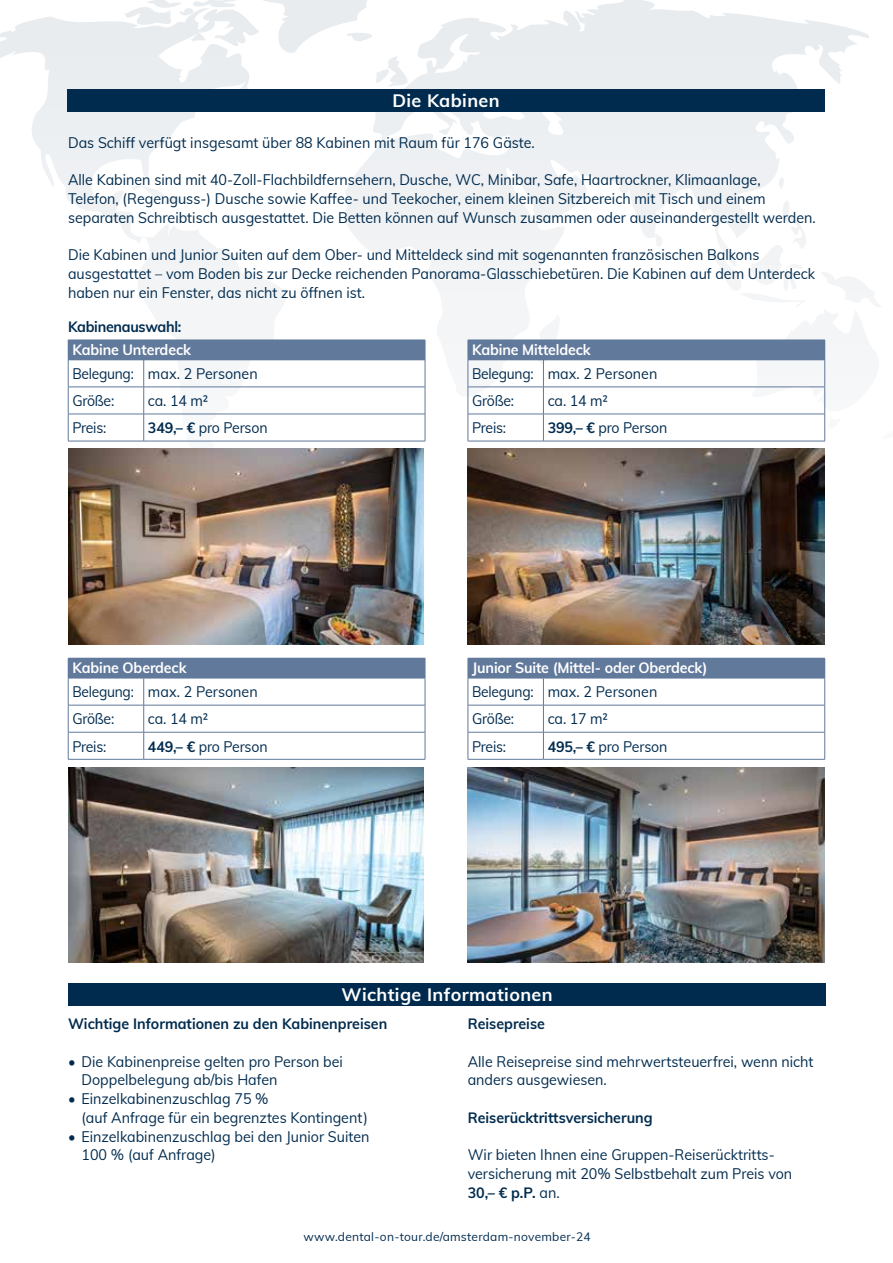
<style>
.page{position:relative;width:893px;height:1263px;background:#fff}
.page>*{position:absolute;margin:0;border:0;box-sizing:border-box;transform-origin:0 0}
.t1{font:700 18px "Muli";letter-spacing:.02em;color:#fff}
.t2{font:15px/18.8px "Muli";color:#002b4e;scale:.95 1}
.t3{font:15px/27px "Muli";letter-spacing:-.02em;color:#002b4e;scale:.92 1}
.t4{font:15px "Muli";color:#002b4e;scale:.94 1}
.t5{font:700 15px "Muli";color:#002b4e;scale:.95 1}
.t6{font:700 15px "Muli";letter-spacing:-.01em;color:#fff;scale:.95 1}
.t7{font:700 15px "Muli";letter-spacing:-.02em;color:#002b4e;scale:.95 1}
.t8{font:12px "Muli";letter-spacing:.02em;color:#002b4e}
.s1{font-weight:700}
</style>
<div class="page">
<svg style="left:0;top:0;width:881px;height:472px"></svg>
<div style="left:67px;top:89px;width:758px;height:23px;background:#002b4e"></div>
<div style="left:68px;top:658px;width:357px;height:20px;background:#61799b"></div>
<hr style="left:68px;top:678px;width:76px;height:1px;background:#61799b">
<hr style="left:144px;top:678px;width:281px;height:1px;background:#61799b">
<hr style="left:68px;top:705px;width:76px;height:1px;background:#61799b">
<hr style="left:144px;top:705px;width:281px;height:1px;background:#61799b">
<hr style="left:68px;top:732px;width:76px;height:1px;background:#61799b">
<svg style="left:68px;top:678px;width:1px;height:81px"></svg>
<hr style="left:144px;top:732px;width:281px;height:1px;background:#61799b">
<svg style="left:143px;top:678px;width:1px;height:81px"></svg>
<svg style="left:425px;top:658px;width:1px;height:101px"></svg>
<hr style="left:68px;top:759px;width:76px;height:1px;background:#61799b">
<hr style="left:144px;top:759px;width:281px;height:1px;background:#61799b">
<div style="left:68px;top:340px;width:357px;height:20px;background:#61799b"></div>
<hr style="left:68px;top:360px;width:76px;height:1px;background:#61799b">
<hr style="left:144px;top:360px;width:281px;height:1px;background:#61799b">
<hr style="left:68px;top:387px;width:76px;height:1px;background:#61799b">
<hr style="left:144px;top:387px;width:281px;height:1px;background:#61799b">
<hr style="left:68px;top:414px;width:76px;height:1px;background:#61799b">
<svg style="left:68px;top:360px;width:1px;height:81px"></svg>
<hr style="left:144px;top:414px;width:281px;height:1px;background:#61799b">
<svg style="left:143px;top:360px;width:1px;height:81px"></svg>
<svg style="left:425px;top:340px;width:1px;height:101px"></svg>
<hr style="left:68px;top:441px;width:76px;height:1px;background:#61799b">
<hr style="left:144px;top:441px;width:281px;height:1px;background:#61799b">
<div style="left:468px;top:658px;width:357px;height:20px;background:#61799b"></div>
<hr style="left:468px;top:678px;width:75px;height:1px;background:#61799b">
<hr style="left:543px;top:678px;width:282px;height:1px;background:#61799b">
<hr style="left:468px;top:705px;width:75px;height:1px;background:#61799b">
<hr style="left:543px;top:705px;width:282px;height:1px;background:#61799b">
<hr style="left:468px;top:732px;width:75px;height:1px;background:#61799b">
<svg style="left:468px;top:678px;width:1px;height:81px"></svg>
<hr style="left:543px;top:732px;width:282px;height:1px;background:#61799b">
<svg style="left:543px;top:678px;width:1px;height:81px"></svg>
<svg style="left:824px;top:678px;width:1px;height:81px"></svg>
<hr style="left:468px;top:759px;width:75px;height:1px;background:#61799b">
<hr style="left:543px;top:759px;width:282px;height:1px;background:#61799b">
<div style="left:468px;top:340px;width:357px;height:20px;background:#61799b"></div>
<hr style="left:468px;top:360px;width:75px;height:1px;background:#61799b">
<hr style="left:543px;top:360px;width:282px;height:1px;background:#61799b">
<hr style="left:468px;top:387px;width:75px;height:1px;background:#61799b">
<hr style="left:543px;top:387px;width:282px;height:1px;background:#61799b">
<hr style="left:468px;top:414px;width:75px;height:1px;background:#61799b">
<svg style="left:468px;top:360px;width:1px;height:81px"></svg>
<hr style="left:543px;top:414px;width:282px;height:1px;background:#61799b">
<svg style="left:543px;top:361px;width:1px;height:80px"></svg>
<svg style="left:824px;top:360px;width:1px;height:81px"></svg>
<hr style="left:468px;top:441px;width:75px;height:1px;background:#61799b">
<hr style="left:543px;top:441px;width:282px;height:1px;background:#61799b">
<img style="left:68px;top:767px;width:356px;height:196px">
<img style="left:68px;top:449px;width:356px;height:195px">
<img style="left:468px;top:767px;width:357px;height:196px">
<img style="left:468px;top:449px;width:357px;height:195px">
<div style="left:68px;top:983px;width:758px;height:23px;background:#002b4e"></div>
<p class="t1" style="left:392px;top:88px;width:109px">Die Kabinen</p>
<p class="t2" style="left:68px;top:132px;width:493px">Das Schiff verfügt insgesamt über 88 Kabinen mit Raum für 176 Gäste.</p>
<p class="t2" style="left:68px;top:170px;width:789px">Alle Kabinen sind mit 40-Zoll-Flachbildfernsehern, Dusche, WC, Minibar, Safe, Haartrockner, Klimaanlage,<br>Telefon, (Regenguss-) Dusche sowie Kaffee- und Teekocher, einem kleinen Sitzbereich mit Tisch und einem separaten Schreibtisch ausgestattet. Die Betten können auf Wunsch zusammen oder auseinandergestellt werden.</p>
<p class="t2" style="left:68px;top:245px;width:788px">Die Kabinen und Junior Suiten auf dem Ober- und Mitteldeck sind mit sogenannten französischen Balkons ausgestattet – vom Boden bis zur Decke reichenden Panorama-Glasschiebetüren. Die Kabinen auf dem Unterdeck haben nur ein Fenster, das nicht zu öffnen ist.</p>
<p class="t7" style="left:68px;top:315px;width:121px">Kabinenauswahl:</p>
<p class="t6" style="left:72px;top:339px;width:126px">Kabine Unterdeck</p>
<p class="t3" style="left:72px;top:359px;width:203px">Belegung: max. 2 Personen<br>Größe:</p>
<p class="t2" style="left:148px;top:391px;width:65px">ca. 14 m²</p>
<p class="t6" style="left:472px;top:339px;width:126px">Kabine Mitteldeck</p>
<p class="t3" style="left:472px;top:359px;width:203px">Belegung: max. 2 Personen<br>Größe:</p>
<p class="t2" style="left:548px;top:391px;width:65px">ca. 14 m²</p>
<p class="t4" style="left:72px;top:417px;width:38px">Preis:</p>
<p class="t4" style="left:148px;top:417px;width:129px"><span class="s1">349,– €</span> pro Person</p>
<p class="t4" style="left:472px;top:417px;width:38px">Preis:</p>
<p class="t4" style="left:548px;top:417px;width:129px"><span class="s1">399,– €</span> pro Person</p>
<p class="t6" style="left:72px;top:657px;width:122px">Kabine Oberdeck</p>
<p class="t3" style="left:72px;top:678px;width:203px">Belegung: max. 2 Personen<br>Größe:</p>
<p class="t2" style="left:148px;top:709px;width:65px">ca. 14 m²</p>
<p class="t6" style="left:472px;top:657px;width:249px">Junior Suite (Mittel- oder Oberdeck)</p>
<p class="t3" style="left:472px;top:678px;width:203px">Belegung: max. 2 Personen<br>Größe:</p>
<p class="t2" style="left:548px;top:709px;width:65px">ca. 17 m²</p>
<p class="t4" style="left:72px;top:735px;width:38px">Preis:</p>
<p class="t4" style="left:148px;top:735px;width:129px"><span class="s1">449,– €</span> pro Person</p>
<p class="t4" style="left:472px;top:735px;width:38px">Preis:</p>
<p class="t4" style="left:548px;top:735px;width:129px"><span class="s1">495,– €</span> pro Person</p>
<p class="t1" style="left:342px;top:982px;width:213px">Wichtige Informationen</p>
<p class="t5" style="left:468px;top:1013px;width:83px">Reisepreise</p>
<p class="t2" style="left:468px;top:1051px;width:365px">Alle Reisepreise sind mehrwertsteuerfrei, wenn nicht anders ausgewiesen.</p>
<p class="t5" style="left:468px;top:1106px;width:196px">Reiserücktrittsversicherung</p>
<p class="t2" style="left:468px;top:1145px;width:343px">Wir bieten Ihnen eine Gruppen-Reiserücktritts&shy;versicherung mit 20% Selbstbehalt zum Preis von<br><span class="s1">30,– € p.P.</span> an.</p>
<p class="t5" style="left:68px;top:1013px;width:337px">Wichtige Informationen zu den Kabinenpreisen</p>
<p class="t2" style="left:82px;top:1051px;width:277px;text-indent:-13px">• Die Kabinenpreise gelten pro Person bei<br>Doppelbelegung ab/bis Hafen</p>
<p class="t2" style="left:82px;top:1089px;width:303px;text-indent:-13px">• Einzelkabinenzuschlag 75 %<br>(auf Anfrage für ein begrenztes Kontingent)</p>
<p class="t2" style="left:82px;top:1126px;width:305px;text-indent:-13px">• Einzelkabinenzuschlag bei den Junior Suiten<br>100 % (auf Anfrage)</p>
<p class="t8" style="left:304px;top:1228px;width:289px">www.dental-on-tour.de/amsterdam-november-24</p>
</div>
